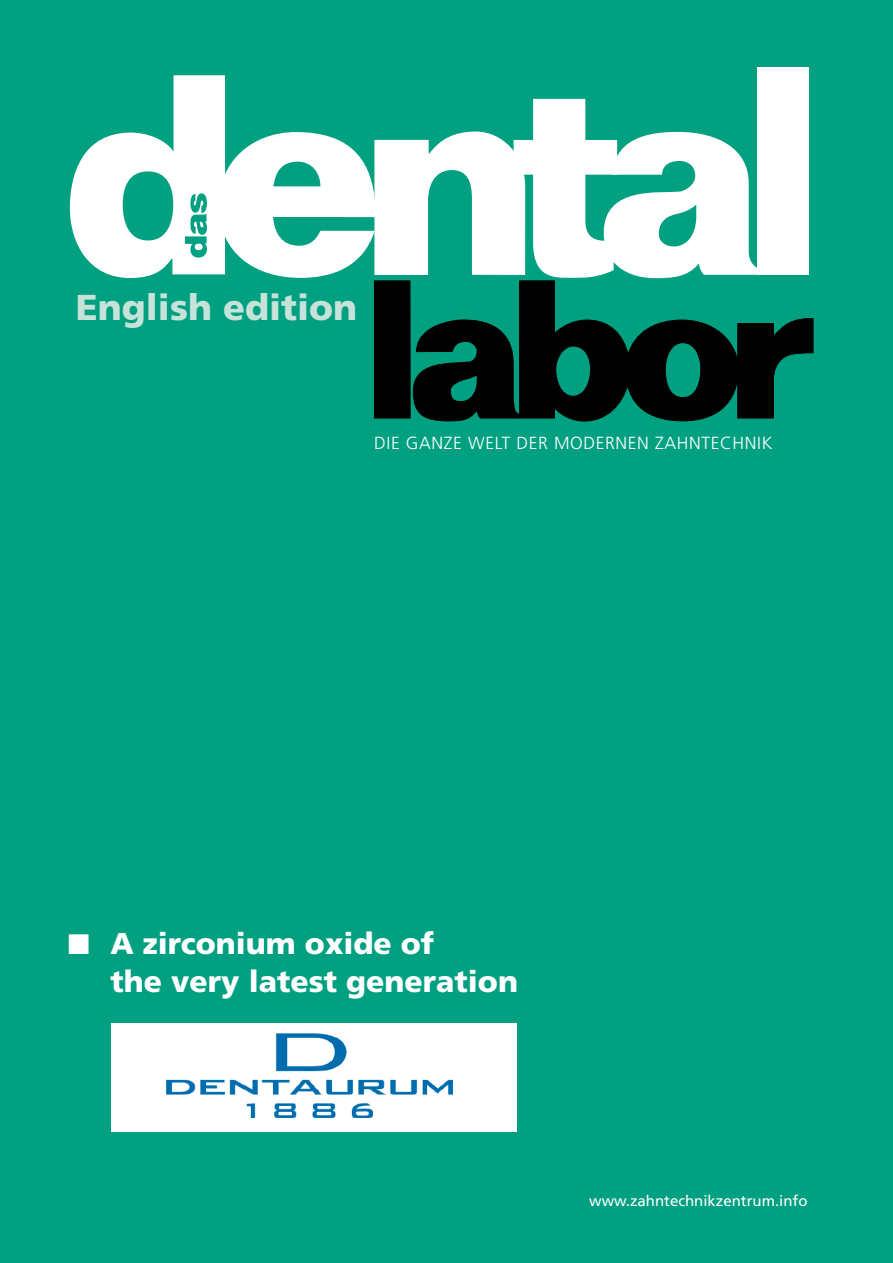
<style>
.page{position:relative;width:893px;height:1263px;background:#00a081}
.page>*{position:absolute;margin:0;border:0;box-sizing:border-box;transform-origin:0 0}
.t1{font:900 36px "Frutiger LT Std";color:#c6e3da}
.t2{font:900 30px/37.5px "Frutiger LT Std";color:#fff}
.t3{font:300 17.55px "Frutiger LT Std";letter-spacing:.035em;color:#fff}
.t4{font:15px "Frutiger LT Std";color:#fff}
.s1{font-family:"All You Need";font-weight:400;font-size:33px}
</style>
<div class="page">
<div style="left:757px;top:68px;width:52px;height:207px;background:#fff"></div>
<div style="left:374px;top:281px;width:36px;height:137px;background:#000"></div>
<svg style="left:413px;top:283px;width:400px;height:138px"></svg>
<svg style="left:70px;top:75px;width:687px;height:208px"></svg>
<div style="left:111px;top:1023px;width:406px;height:108px;background:#fff"></div>
<img style="left:167px;top:1034px;width:286px;height:84px">
<p class="t1" style="left:76px;top:286px;width:283px">English edition</p>
<p class="t3" style="left:374px;top:432px;width:400px">DIE GANZE WELT DER MODERNEN ZAHNTECHNIK</p>
<p class="t2" style="left:110px;top:925px;width:409px;text-indent:-43px"><span class="s1">t</span> A zirconium oxide of<br>the very latest generation</p>
<p class="t4" style="left:589px;top:1191px;width:220px">www.zahntechnikzentrum.info</p>
</div>
